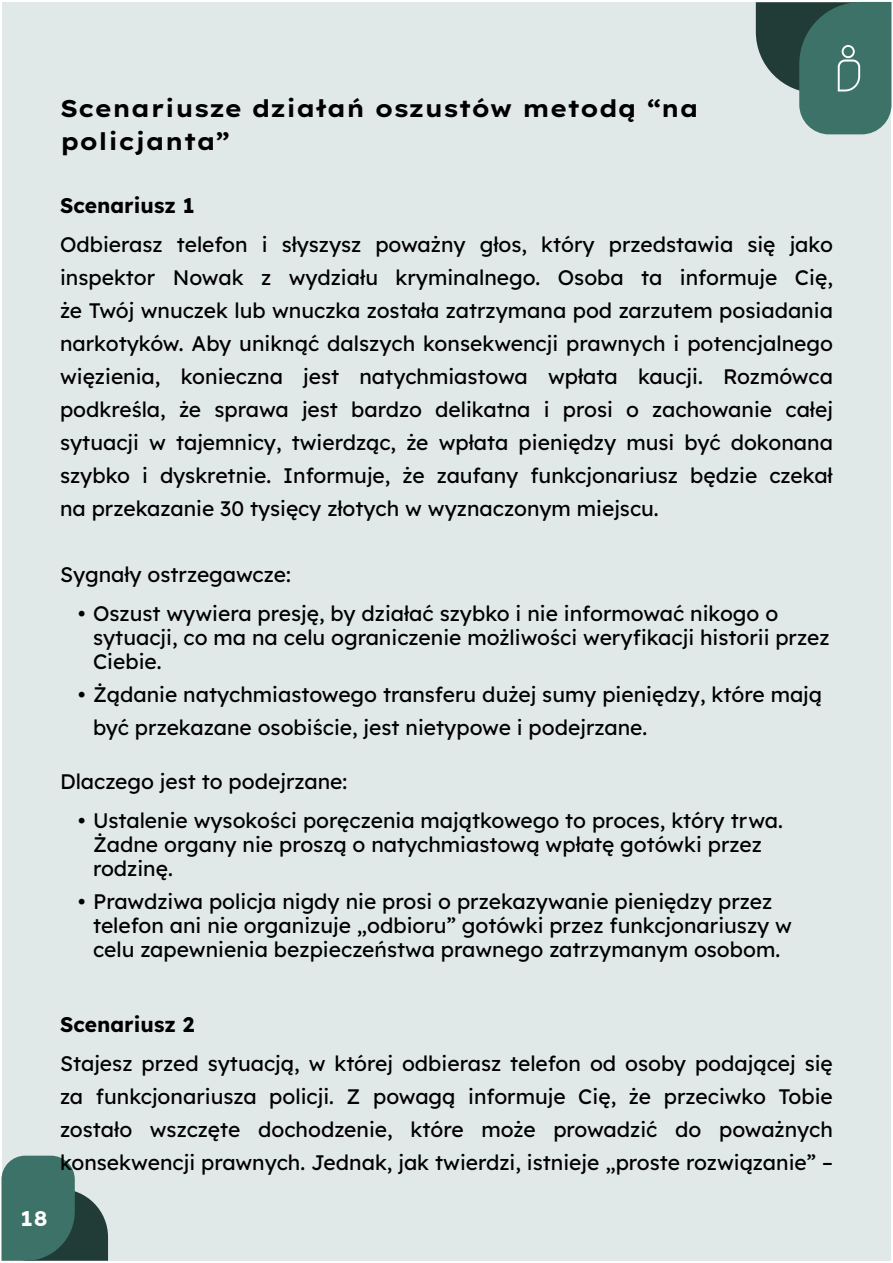
<style>
.page{position:relative;width:893px;height:1263px;background:#fff}
.page>*{position:absolute;margin:0;border:0;box-sizing:border-box;transform-origin:0 0}
.t1{font:24px/33px "Lexend Exa";color:#000}
.t2{font:21px/33px "Lexend Deca";color:#000}
.t3{font:21px/24px "Lexend";color:#000}
.t4{font:21px "Lexend Exa";color:#fff}
</style>
<div class="page">
<div style="left:2px;top:2px;width:888px;height:1259px;background:#e1e9e8"></div>
<svg style="left:755px;top:1px;width:137px;height:134px"></svg>
<svg style="left:1px;top:1155px;width:107px;height:106px"></svg>
<p class="t1" style="left:60px;top:90px;width:640px">Scenariusze działań oszustów metodą “na policjanta”</p>
<p class="t2" style="left:60px;top:185px;width:774px;line-height:39px">Scenariusz 1<br>Odbierasz telefon i słyszysz poważny głos, który przedstawia się jako</p>
<p class="t2" style="left:60px;top:260px;width:774px;text-align:justify">inspektor Nowak z wydziału kryminalnego. Osoba ta informuje Cię, że Twój wnuczek lub wnuczka została zatrzymana pod zarzutem posiadania narkotyków. Aby uniknąć dalszych konsekwencji prawnych i potencjalnego więzienia, konieczna jest natychmiastowa wpłata kaucji. Rozmówca podkreśla, że sprawa jest bardzo delikatna i prosi o zachowanie całej sytuacji w tajemnicy, twierdząc, że wpłata pieniędzy musi być dokonana szybko i dyskretnie. Informuje, że zaufany funkcjonariusz będzie czekał na przekazanie 30 tysięcy złotych w wyznaczonym miejscu.</p>
<p class="t2" style="left:60px;top:557px;width:232px">Sygnały ostrzegawcze:</p>
<p class="t3" style="left:93px;top:600px;width:738px;text-indent:-15px">• Oszust wywiera presję, by działać szybko i nie informować nikogo o sytuacji, co ma na celu ograniczenie możliwości weryfikacji historii przez<br>Ciebie.</p>
<p class="t3" style="left:93px;top:677px;width:730px;line-height:33px;text-indent:-15px">• Żądanie natychmiastowego transferu dużej sumy pieniędzy, które mają być przekazane osobiście, jest nietypowe i podejrzane.</p>
<p class="t2" style="left:60px;top:764px;width:289px">Dlaczego jest to podejrzane:</p>
<p class="t2" style="left:93px;top:807px;width:691px;line-height:24px;text-indent:-15px">• Ustalenie wysokości poręczenia majątkowego to proces, który trwa.<br>Żadne organy nie proszą o natychmiastową wpłatę gotówki przez rodzinę.</p>
<p class="t2" style="left:93px;top:888px;width:700px;line-height:24px;text-indent:-15px">• Prawdziwa policja nigdy nie prosi o przekazywanie pieniędzy przez telefon ani nie organizuje „odbioru” gotówki przez funkcjonariuszy w celu zapewnienia bezpieczeństwa prawnego zatrzymanym osobom.</p>
<p class="t2" style="left:60px;top:1004px;width:774px;line-height:39px">Scenariusz 2<br>Stajesz przed sytuacją, w której odbierasz telefon od osoby podającej się</p>
<p class="t2" style="left:60px;top:1079px;width:774px;text-align:justify">za funkcjonariusza policji. Z powagą informuje Cię, że przeciwko Tobie zostało wszczęte dochodzenie, które może prowadzić do poważnych konsekwencji prawnych. Jednak, jak twierdzi, istnieje „proste rozwiązanie” –</p>
<p class="t4" style="left:20px;top:1202px;width:29px">18</p>
</div>
